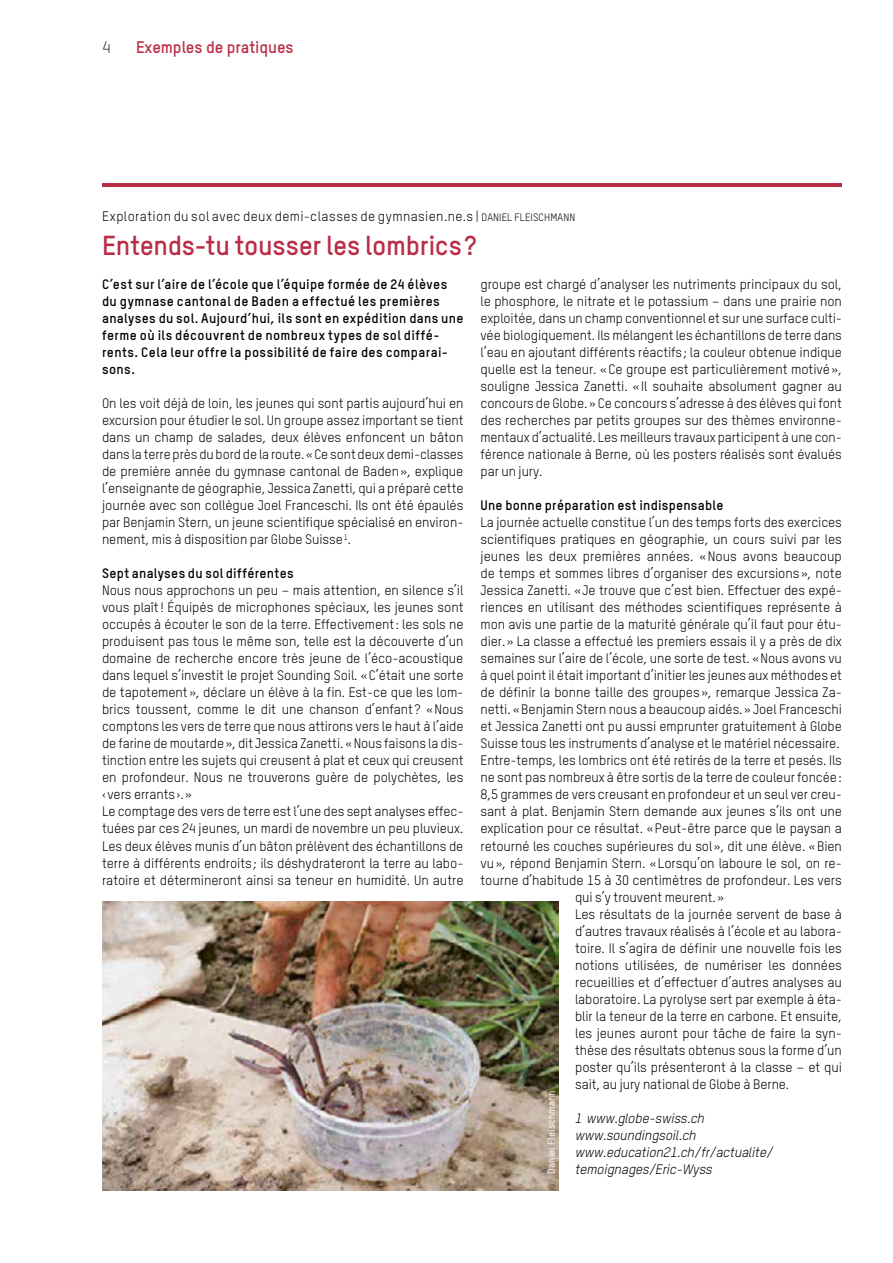
<style>
.page{position:relative;width:893px;height:1263px;background:#fff}
.page>*{position:absolute;margin:0;border:0;box-sizing:border-box;transform-origin:0 0}
.t1{font:700 27px "TSTARPRO";letter-spacing:-.01em;color:#b92d47}
.t2{font:700 16.5px "TSTARPRO";letter-spacing:-.005em;color:#b92d47}
.t3{font:300 16.5px "TSTARPRO";color:#000}
.t4{font:13.5px/17px "TSTARPRO";letter-spacing:-.005em;color:#000}
.t5{font:700 13.5px/17px "TSTARPRO";letter-spacing:.025em;color:#000}
.t6{font:italic 13.5px/17px "TSTARPRO";letter-spacing:-.01em;color:#000}
.t7{font:13.5px "TSTARPRO";letter-spacing:.03em;color:#000}
.t8{font:500 9.75px "TSTARPRO";letter-spacing:.015em;color:#fff}
.s1{font-size:10.5px}
</style>
<div class="page">
<img style="left:102px;top:901px;width:456px;height:290px">
<hr style="left:102px;top:184px;width:740px;height:3px;background:#b92d47">
<p class="t3" style="left:102px;top:38px;width:10px">4</p>
<p class="t2" style="left:136px;top:37px;width:159px">Exemples de pratiques</p>
<p class="t7" style="left:102px;top:208px;width:475px">Exploration du sol avec deux demi-classes de gymnasien.ne.s | <span class="s1">DANIEL FLEISCHMANN</span></p>
<h1 class="t1" style="left:102px;top:228px;width:376px">Entends-tu tousser les lombrics?</h1>
<p class="t5" style="left:102px;top:276px;width:363px">C’est sur l’aire de l’école que l’équipe formée de 24 élèves du gymnase cantonal de Baden a effectué les premières analyses du sol. Aujourd’hui, ils sont en expédition dans une ferme où ils découvrent de nombreux types de sol diffé&shy;rents. Cela leur offre la possibilité de faire des comparai&shy;sons.</p>
<p class="t4" style="left:102px;top:395px;width:363px;text-align:justify">On les voit déjà de loin, les jeunes qui sont partis aujourd’hui en excursion pour étudier le sol. Un groupe assez important se tient dans un champ de salades, deux élèves enfoncent un bâton dans la terre près du bord de la route. «Ce sont deux demi-classes de première année du gymnase cantonal de Baden», explique l’enseignante de géographie, Jessica Zanetti, qui a préparé cette journée avec son collègue Joel Franceschi. Ils ont été épaulés par Benjamin Stern, un jeune scientifique spécialisé en environ&shy;nement, mis à disposition par Globe Suisse<sup>1</sup>.</p>
<p class="t5" style="left:102px;top:565px;width:193px">Sept analyses du sol différentes</p>
<p class="t4" style="left:102px;top:582px;width:363px">Nous nous approchons un peu – mais attention, en silence s’il vous plaît! Équipés de microphones spéciaux, les jeunes sont occupés à écouter le son de la terre. Effectivement: les sols ne produisent pas tous le même son, telle est la découverte d’un domaine de recherche encore très jeune de l’éco-acoustique dans lequel s’investit le projet Sounding Soil. «C’était une sorte de tapotement», déclare un élève à la fin. Est-ce que les lom&shy;brics toussent, comme le dit une chanson d’enfant? «Nous comptons les vers de terre que nous attirons vers le haut à l’aide de farine de moutarde», dit Jessica Zanetti. «Nous faisons la dis&shy;tinction entre les sujets qui creusent à plat et ceux qui creusent en profondeur. Nous ne trouverons guère de polychètes, les ‹vers errants›.»<br>Le comptage des vers de terre est l’une des sept analyses effec&shy;tuées par ces 24 jeunes, un mardi de novembre un peu pluvieux.<br>Les deux élèves munis d’un bâton prélèvent des échantillons de terre à différents endroits; ils déshydrateront la terre au labo&shy;ratoire et détermineront ainsi sa teneur en humidité. Un autre</p>
<p class="t4" style="left:480px;top:276px;width:363px">groupe est chargé d’analyser les nutriments principaux du sol, le phosphore, le nitrate et le potassium – dans une prairie non exploitée, dans un champ conventionnel et sur une surface culti&shy;vée biologiquement. Ils mélangent les échantillons de terre dans l’eau en ajoutant différents réactifs; la couleur obtenue indique quelle est la teneur. «Ce groupe est particulièrement motivé», souligne Jessica Zanetti. «Il souhaite absolument gagner au concours de Globe.» Ce concours s’adresse à des élèves qui font des recherches par petits groupes sur des thèmes environne&shy;mentaux d’actualité. Les meilleurs travaux participent à une con&shy;férence nationale à Berne, où les posters réalisés sont évalués par un jury.</p>
<p class="t5" style="left:480px;top:497px;width:245px">Une bonne préparation est indispensable</p>
<p class="t4" style="left:480px;top:514px;width:363px">La journée actuelle constitue l’un des temps forts des exercices</p>
<p class="t4" style="left:480px;top:531px;width:363px">scientifiques pratiques en géographie, un cours suivi par les</p>
<p class="t4" style="left:480px;top:548px;width:363px">jeunes les deux premières années. «Nous avons beaucoup</p>
<p class="t4" style="left:480px;top:565px;width:363px">de temps et sommes libres d’organiser des excursions», note</p>
<p class="t4" style="left:480px;top:582px;width:361px">Jessica Zanetti. «Je trouve que c’est bien. Effectuer des expé-</p>
<p class="t4" style="left:480px;top:599px;width:363px">riences en utilisant des méthodes scientifiques représente à</p>
<p class="t4" style="left:480px;top:616px;width:363px">mon avis une partie de la maturité générale qu’il faut pour étu-</p>
<p class="t4" style="left:480px;top:633px;width:363px">dier.» La classe a effectué les premiers essais il y a près de dix</p>
<p class="t4" style="left:480px;top:650px;width:363px">semaines sur l’aire de l’école, une sorte de test. «Nous avons vu</p>
<p class="t4" style="left:480px;top:667px;width:363px">à quel point il était important d’initier les jeunes aux méthodes et</p>
<p class="t4" style="left:480px;top:684px;width:363px">de définir la bonne taille des groupes», remarque Jessica Za-</p>
<p class="t4" style="left:480px;top:701px;width:363px">netti. «Benjamin Stern nous a beaucoup aidés.» Joel Franceschi</p>
<p class="t4" style="left:480px;top:718px;width:363px">et Jessica Zanetti ont pu aussi emprunter gratuitement à Globe</p>
<p class="t4" style="left:480px;top:735px;width:361px">Suisse tous les instruments d’analyse et le matériel nécessaire.</p>
<p class="t4" style="left:480px;top:752px;width:363px">Entre-temps, les lombrics ont été retirés de la terre et pesés. Ils</p>
<p class="t4" style="left:480px;top:769px;width:363px">ne sont pas nombreux à être sortis de la terre de couleur foncée:</p>
<p class="t4" style="left:480px;top:786px;width:363px">8,5 grammes de vers creusant en profondeur et un seul ver creu-</p>
<p class="t4" style="left:480px;top:803px;width:363px">sant à plat. Benjamin Stern demande aux jeunes s’ils ont une</p>
<p class="t4" style="left:480px;top:820px;width:363px">explication pour ce résultat. «Peut-être parce que le paysan a</p>
<p class="t4" style="left:480px;top:837px;width:363px">retourné les couches supérieures du sol», dit une élève. «Bien</p>
<p class="t4" style="left:480px;top:854px;width:363px">vu», répond Benjamin Stern. «Lorsqu’on laboure le sol, on re-</p>
<p class="t4" style="left:480px;top:871px;width:363px">tourne d’habitude 15 à 30 centimètres de profondeur. Les vers</p>
<p class="t4" style="left:575px;top:888px;width:150px">qui s’y trouvent meurent.»</p>
<p class="t4" style="left:575px;top:905px;width:268px">Les résultats de la journée servent de base à</p>
<p class="t4" style="left:575px;top:922px;width:268px">d’autres travaux réalisés à l’école et au labora-</p>
<p class="t4" style="left:575px;top:939px;width:268px">toire. Il s’agira de définir une nouvelle fois les</p>
<p class="t4" style="left:575px;top:956px;width:268px">notions utilisées, de numériser les données</p>
<p class="t4" style="left:575px;top:973px;width:268px">recueillies et d’effectuer d’autres analyses au</p>
<p class="t4" style="left:575px;top:990px;width:268px">laboratoire. La pyrolyse sert par exemple à éta-</p>
<p class="t4" style="left:575px;top:1007px;width:268px">blir la teneur de la terre en carbone. Et ensuite,</p>
<p class="t4" style="left:575px;top:1024px;width:268px">les jeunes auront pour tâche de faire la syn-</p>
<p class="t4" style="left:575px;top:1041px;width:268px">thèse des résultats obtenus sous la forme d’un</p>
<p class="t4" style="left:575px;top:1058px;width:268px">poster qu’ils présenteront à la classe – et qui</p>
<p class="t4" style="left:575px;top:1075px;width:216px">sait, au jury national de Globe à Berne.</p>
<p class="t6" style="left:575px;top:1109px;width:200px">1 www.globe-swiss.ch www.soundingsoil.ch www.education21.ch/fr/actualite/ temoignages/Eric-Wyss</p>
<p class="t8" style="left:545px;top:1174px;width:85px;rotate:-90deg">Daniel Fleischmann</p>
</div>
